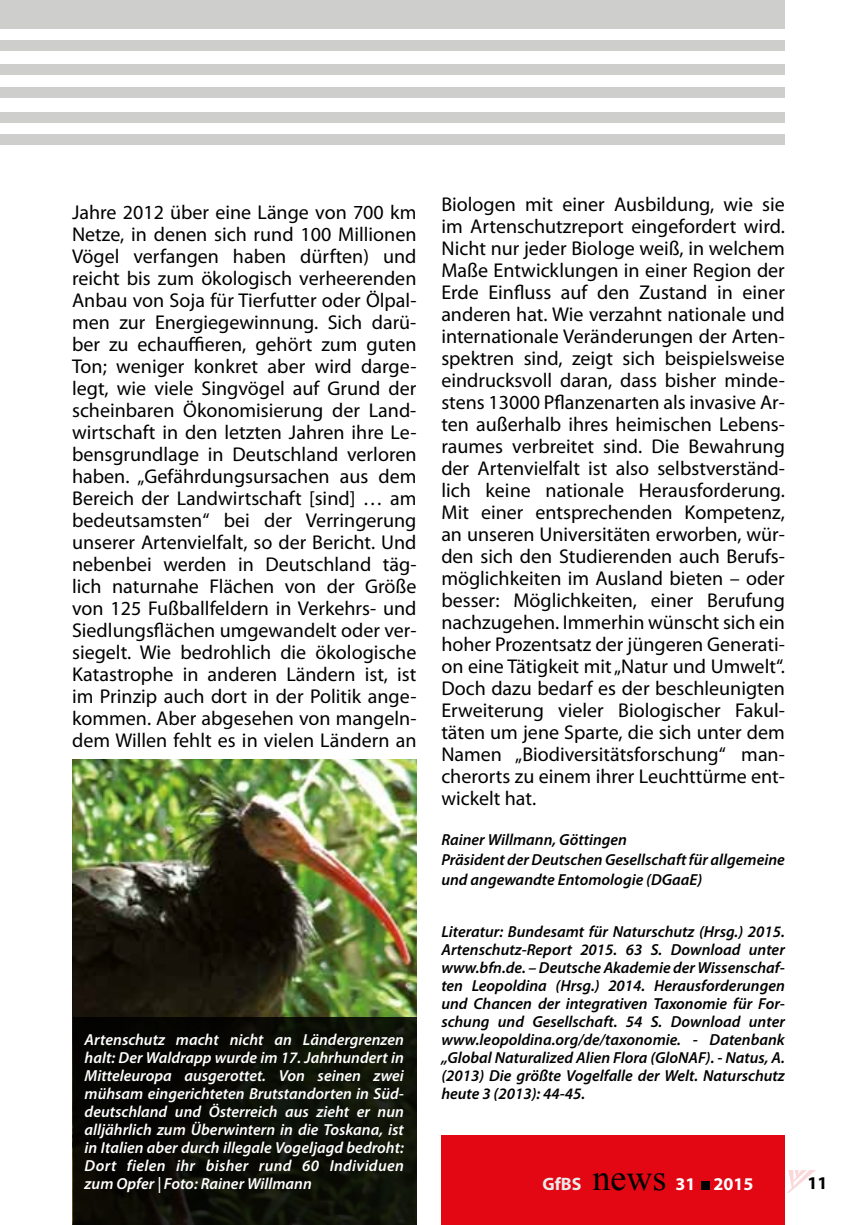
<style>
.page{position:relative;width:857px;height:1225px;background:#fff}
.page>*{position:absolute;margin:0;border:0;box-sizing:border-box;transform-origin:0 0}
.t1{font:20px/22px "Myriad Pro";color:#000;text-align:justify}
.t2{font:700 18px "Myriad Pro";color:#fdfdfd}
.t3{font:700 18px "Myriad Pro";color:#000}
.t4{font:italic 600 16px/18px "Myriad Pro";color:#000}
.t5{font:italic 600 16px/18px "Myriad Pro";letter-spacing:.005em;color:#fff;text-align:justify}
.s1{color:#e9e9e9}
.s2{font-family:"Times New Roman";font-weight:400;font-size:36px;color:#000}
</style>
<div class="page">
<div style="left:441px;top:1136px;width:343px;height:89px;background:#e30613"></div>
<div style="left:0;top:40px;width:784px;height:10px;background:#cececd"></div>
<div style="left:0;top:87px;width:784px;height:11px;background:#cececd"></div>
<div style="left:0;top:112px;width:784px;height:11px;background:#cececd"></div>
<div style="left:0;top:134px;width:784px;height:11px;background:#cececd"></div>
<div style="left:0;top:64px;width:784px;height:11px;background:#cececd"></div>
<div style="left:0;top:0;width:784px;height:28px;background:#cececd"></div>
<div style="left:700px;top:1180px;width:9px;height:9px;background:#000"></div>
<svg style="left:788px;top:1170px;width:27px;height:22px"></svg>
<img style="left:72px;top:760px;width:344px;height:465px">
<div style="left:73px;top:1016px;width:343px;height:209px;background:linear-gradient(to right,#060302,#11170a)"></div>
<p class="t1" style="left:72px;top:201px;width:346px">Jahre 2012 über eine Länge von 700 km Netze, in denen sich rund 100 Millionen Vögel verfangen haben dürften) und reicht bis zum ökologisch verheerenden Anbau von Soja für Tierfutter oder Ölpal&shy;men zur Energiegewinnung. Sich darü&shy;ber zu echauffieren, gehört zum guten Ton; weniger konkret aber wird darge&shy;legt, wie viele Singvögel auf Grund der scheinbaren Ökonomisierung der Land&shy;wirtschaft in den letzten Jahren ihre Le&shy;bensgrundlage in Deutschland verloren haben. „Gefährdungsursachen aus dem Bereich der Landwirtschaft [sind] … am bedeutsamsten“ bei der Verringerung unserer Artenvielfalt, so der Bericht. Und nebenbei werden in Deutschland täg&shy;lich naturnahe Flächen von der Größe von 125 Fußballfeldern in Verkehrs- und Siedlungsflächen umgewandelt oder ver&shy;siegelt. Wie bedrohlich die ökologische Katastrophe in anderen Ländern ist, ist im Prinzip auch dort in der Politik ange&shy;kommen. Aber abgesehen von mangeln&shy;dem Willen fehlt es in vielen Ländern an</p>
<p class="t1" style="left:441px;top:193px;width:345px">Biologen mit einer Ausbildung, wie sie im Artenschutzreport eingefordert wird.<br>Nicht nur jeder Biologe weiß, in welchem Maße Entwicklungen in einer Region der Erde Einfluss auf den Zustand in einer anderen hat. Wie verzahnt nationale und internationale Veränderungen der Arten&shy;spektren sind, zeigt sich beispielsweise eindrucksvoll daran, dass bisher minde&shy;stens 13000 Pflanzenarten als invasive Ar&shy;ten außerhalb ihres heimischen Lebens&shy;raumes verbreitet sind. Die Bewahrung der Artenvielfalt ist also selbstverständ&shy;lich keine nationale Herausforderung.<br>Mit einer entsprechenden Kompetenz, an unseren Universitäten erworben, wür&shy;den sich den Studierenden auch Berufs&shy;möglichkeiten im Ausland bieten – oder besser: Möglichkeiten, einer Berufung nachzugehen. Immerhin wünscht sich ein hoher Prozentsatz der jüngeren Generati&shy;on eine Tätigkeit mit „Natur und Umwelt“.<br>Doch dazu bedarf es der beschleunigten Erweiterung vieler Biologischer Fakul&shy;täten um jene Sparte, die sich unter dem Namen „Biodiversitätsforschung“ man&shy;cherorts zu einem ihrer Leuchttürme ent&shy;wickelt hat.</p>
<p class="t4" style="left:441px;top:829px;width:345px;line-height:20px">Rainer Willmann, Göttingen<br>Präsident der Deutschen Gesellschaft für allgemeine und angewandte Entomologie (DGaaE)</p>
<p class="t4" style="left:441px;top:922px;width:345px;text-align:justify">Literatur: Bundesamt für Naturschutz (Hrsg.) 2015.<br>Artenschutz-Report 2015. 63 S. Download unter www.bfn.de. – Deutsche Akademie der Wissenschaf&shy;ten Leopoldina (Hrsg.) 2014. Herausforderungen und Chancen der integrativen Taxonomie für For&shy;schung und Gesellschaft. 54 S. Download unter www.leopoldina.org/de/taxonomie. - Datenbank „Global Naturalized Alien Flora (GloNAF). - Natus, A. (2013) Die größte Vogelfalle der Welt. Naturschutz heute 3 (2013): 44-45.</p>
<p class="t5" style="left:85px;top:1030px;width:320px">Artenschutz macht nicht an Ländergrenzen halt: Der Waldrapp wurde im 17. Jahrhundert in Mitteleuropa ausgerottet. Von seinen zwei mühsam eingerichteten Brutstandorten in Süd&shy;deutschland und Österreich aus zieht er nun alljährlich zum Überwintern in die Toskana, ist in Italien aber durch illegale Vogeljagd bedroht:<br>Dort fielen ihr bisher rund 60 Individuen zum Opfer | Foto: Rainer Willmann</p>
<p class="t2" style="left:542px;top:1172px;width:213px"><span class="s1">GfBS</span> <span class="s2">news</span> 31 2015</p>
<p class="t3" style="left:807px;top:1171px;width:21px">11</p>
</div>
